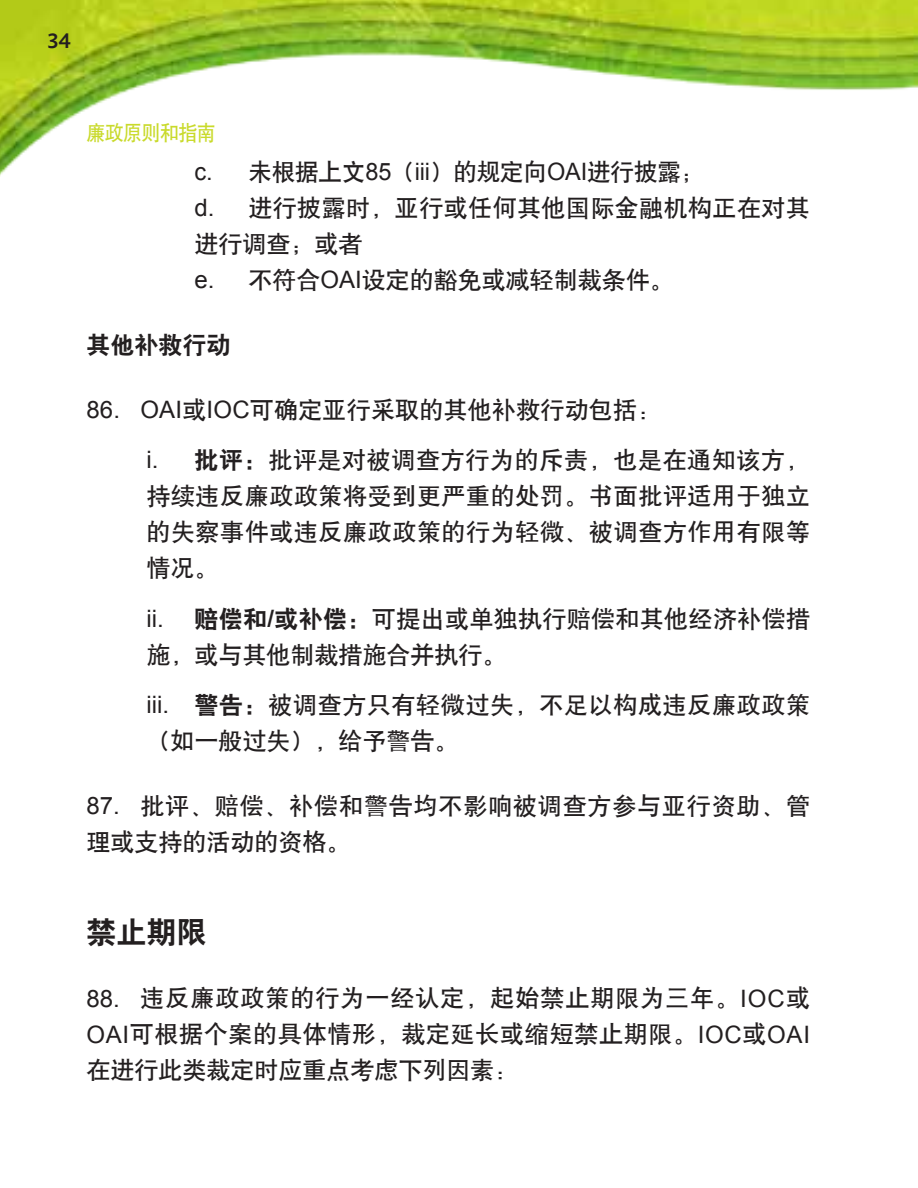
<style>
.page{position:relative;width:918px;height:1188px;background:#fff}
.page>*{position:absolute;margin:0;border:0;box-sizing:border-box;transform-origin:0 0}
.t1{font:30px "H Yb 2 gj";color:#231f20}
.t2{font:24px/36px "H Yb 1 gj";letter-spacing:.02em;color:#231f20}
.t3{font:24px/36px "H Yb 1 gj";color:#231f20}
.t4{font:24px "H Yb 2 gj";color:#231f20}
.t5{font:21px "H Yb 1 gj";letter-spacing:-.025em;color:#c9da2b;scale:.9 1}
.t6{font:500 21px "Ideal Sans";color:#231f20}
.s1{font-family:"Arial"}
.s2{font-family:"H Yb 2 gj"}
.s3{font-family:"Arial";font-weight:700}
</style>
<div class="page">
<img style="left:0;top:0;width:918px;height:176px">
<p class="t6" style="left:48px;top:25px;width:25px">34</p>
<p class="t5" style="left:86px;top:123px;width:145px">廉政原则和指南</p>
<p class="t3" style="left:194px;top:154px;width:617px"><span class="s1">c.</span> 未根据上文<span class="s1">85</span>（<span class="s1">iii</span>）的规定向<span class="s1">OAI</span>进行披露；<br><span class="s1">d.</span> 进行披露时，亚行或任何其他国际金融机构正在对其进行调查；或者<br><span class="s1">e.</span> 不符合<span class="s1">OAI</span>设定的豁免或减轻制裁条件。</p>
<p class="t4" style="left:86px;top:333px;width:145px">其他补救行动</p>
<p class="t2" style="left:146px;top:384px;width:665px;line-height:50.4px;text-indent:-60px"><span class="s1">86. OAI</span>或<span class="s1">IOC</span>可确定亚行采取的其他补救行动包括：<br><span class="s1">i.</span> <span class="s2">批评：</span>批评是对被调查方行为的斥责，也是在通知该方，</p>
<p class="t2" style="left:146px;top:478px;width:665px;text-align:justify">持续违反廉政政策将受到更严重的处罚。书面批评适用于独立的失察事件或违反廉政政策的行为轻微、被调查方作用有限等情况。</p>
<p class="t2" style="left:146px;top:600px;width:665px"><span class="s1">ii.</span> <span class="s2">赔偿和</span><span class="s3">/</span><span class="s2">或补偿：</span>可提出或单独执行赔偿和其他经济补偿措施，或与其他制裁措施合并执行。</p>
<p class="t2" style="left:146px;top:687px;width:665px"><span class="s1">iii.</span> <span class="s2">警告：</span>被调查方只有轻微过失，不足以构成违反廉政政策（如一般过失），给予警告。</p>
<p class="t2" style="left:86px;top:788px;width:725px"><span class="s1">87.</span> 批评、赔偿、补偿和警告均不影响被调查方参与亚行资助、管理或支持的活动的资格。</p>
<p class="t1" style="left:86px;top:917px;width:122px">禁止期限</p>
<p class="t2" style="left:86px;top:980px;width:725px;text-align:justify"><span class="s1">88.</span> 违反廉政政策的行为一经认定，起始禁止期限为三年。<span class="s1">IOC</span>或<span class="s1">OAI</span>可根据个案的具体情形，裁定延长或缩短禁止期限。<span class="s1">IOC</span>或<span class="s1">OAI</span>在进行此类裁定时应重点考虑下列因素：</p>
</div>
